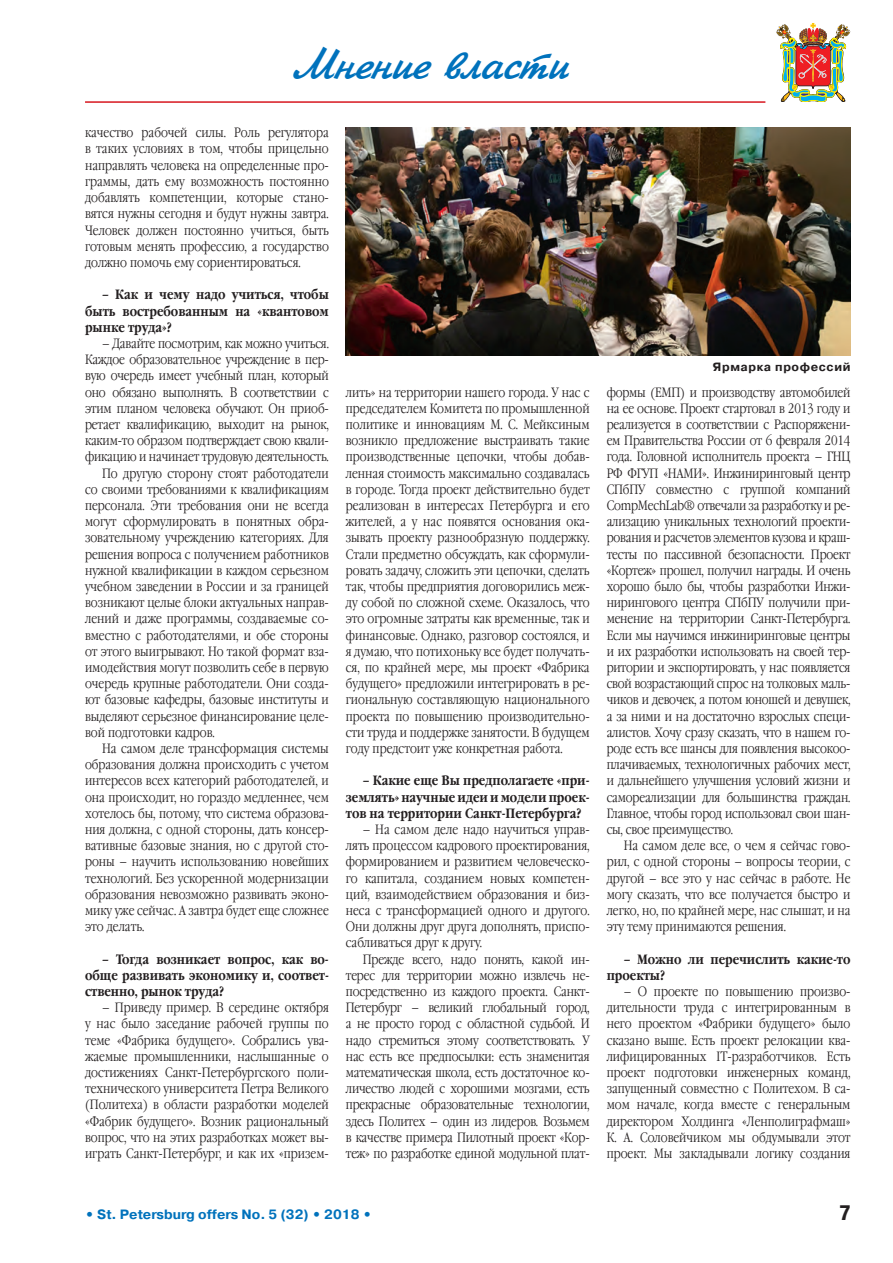
<style>
.page{position:relative;width:893px;height:1263px;background:#fff}
.page>*{position:absolute;margin:0;border:0;box-sizing:border-box;transform-origin:0 0}
.t1{font:45px "Jikharev Plain";color:#0072bc}
.t2{font:700 21px "Taxi";color:#231f20}
.t3{font:300 13.5px/16.2px "Garamond Narrow C";color:#231f20;text-align:justify}
.t4{font:700 13.5px/16.2px "Garamond Narrow C";color:#231f20;text-align:justify}
.t5{font:700 13.5px "Pragmatica C";color:#0072bc}
.t6{font:700 12px "Pragmatica C";letter-spacing:.05em;color:#231f20}
</style>
<div class="page">
<img style="left:776px;top:23px;width:74px;height:79px">
<hr style="left:85px;top:101px;width:680px;height:2px;background:#d7171f">
<img style="left:346px;top:128px;width:504px;height:227px">
<h1 class="t1" style="left:293px;top:38px;width:277px">Мнение власти</h1>
<p class="t3" style="left:85px;top:125px;width:245px">качество рабочей силы. Роль регулятора в таких условиях в том, чтобы прицельно направлять человека на определенные про&shy;граммы, дать ему возможность постоянно добавлять компетенции, которые стано&shy;вятся нужны сегодня и будут нужны завтра.<br>Человек должен постоянно учиться, быть готовым менять профессию, а государство должно помочь ему сориентироваться.</p>
<p class="t4" style="left:85px;top:287px;width:245px;text-indent:17px">– Как и чему надо учиться, чтобы быть востребованным на «квантовом рынке труда»?</p>
<p class="t3" style="left:102px;top:336px;width:228px">– Давайте посмотрим, как можно учиться.</p>
<p class="t3" style="left:85px;top:352px;width:245px">Каждое образовательное учреждение в пер-</p>
<p class="t3" style="left:85px;top:368px;width:245px">вую очередь имеет учебный план, который</p>
<p class="t3" style="left:85px;top:384px;width:245px">оно обязано выполнять. В соответствии с</p>
<p class="t3" style="left:85px;top:400px;width:245px">этим планом человека обучают. Он приоб-</p>
<p class="t3" style="left:85px;top:417px;width:245px">ретает квалификацию, выходит на рынок,</p>
<p class="t3" style="left:85px;top:433px;width:245px">каким-то образом подтверждает свою квали-</p>
<p class="t3" style="left:85px;top:449px;width:245px">фикацию и начинает трудовую деятельность.</p>
<p class="t3" style="left:102px;top:465px;width:228px">По другую сторону стоят работодатели</p>
<p class="t3" style="left:85px;top:481px;width:245px">со своими требованиями к квалификациям</p>
<p class="t3" style="left:85px;top:498px;width:245px">персонала. Эти требования они не всегда</p>
<p class="t3" style="left:85px;top:514px;width:245px">могут сформулировать в понятных обра-</p>
<p class="t3" style="left:85px;top:530px;width:245px">зовательному учреждению категориях. Для</p>
<p class="t3" style="left:85px;top:546px;width:245px">решения вопроса с получением работников</p>
<p class="t3" style="left:85px;top:562px;width:245px">нужной квалификации в каждом серьезном</p>
<p class="t3" style="left:85px;top:579px;width:245px">учебном заведении в России и за границей</p>
<p class="t3" style="left:85px;top:595px;width:245px">возникают целые блоки актуальных направ-</p>
<p class="t3" style="left:85px;top:611px;width:245px">лений и даже программы, создаваемые со-</p>
<p class="t3" style="left:85px;top:627px;width:245px">вместно с работодателями, и обе стороны</p>
<p class="t3" style="left:85px;top:643px;width:245px">от этого выигрывают. Но такой формат вза-</p>
<p class="t3" style="left:85px;top:660px;width:245px">имодействия могут позволить себе в первую</p>
<p class="t3" style="left:85px;top:676px;width:245px">очередь крупные работодатели. Они созда-</p>
<p class="t3" style="left:85px;top:692px;width:245px">ют базовые кафедры, базовые институты и</p>
<p class="t3" style="left:85px;top:708px;width:245px">выделяют серьезное финансирование целе-</p>
<p class="t3" style="left:85px;top:724px;width:131px">вой подготовки кадров.</p>
<p class="t3" style="left:102px;top:741px;width:228px">На самом деле трансформация системы</p>
<p class="t3" style="left:85px;top:757px;width:245px">образования должна происходить с учетом</p>
<p class="t3" style="left:85px;top:773px;width:245px">интересов всех категорий работодателей, и</p>
<p class="t3" style="left:85px;top:789px;width:245px">она происходит, но гораздо медленнее, чем</p>
<p class="t3" style="left:85px;top:805px;width:245px">хотелось бы, потому, что система образова-</p>
<p class="t3" style="left:85px;top:822px;width:245px">ния должна, с одной стороны, дать консер-</p>
<p class="t3" style="left:85px;top:838px;width:245px">вативные базовые знания, но с другой сто-</p>
<p class="t3" style="left:85px;top:854px;width:245px">роны – научить использованию новейших</p>
<p class="t3" style="left:85px;top:870px;width:245px">технологий. Без ускоренной модернизации</p>
<p class="t3" style="left:85px;top:886px;width:245px">образования невозможно развивать эконо-</p>
<p class="t3" style="left:85px;top:903px;width:245px">мику уже сейчас. А завтра будет еще сложнее</p>
<p class="t3" style="left:85px;top:919px;width:61px">это делать.</p>
<p class="t4" style="left:85px;top:951px;width:245px;text-indent:17px">– Тогда возникает вопрос, как во&shy;обще развивать экономику и, соответ&shy;ственно, рынок труда?</p>
<p class="t3" style="left:85px;top:1000px;width:245px;text-indent:17px">– Приведу пример. В середине октября у нас было заседание рабочей группы по теме «Фабрика будущего». Собрались ува&shy;жаемые промышленники, наслышанные о достижениях Санкт-Петербургского поли&shy;технического университета Петра Великого (Политеха) в области разработки моделей «Фабрик будущего». Возник рациональный вопрос, что на этих разработках может вы&shy;играть Санкт-Петербург, и как их «призем-</p>
<p class="t3" style="left:346px;top:384px;width:245px">лить» на территории нашего города. У нас с председателем Комитета по промышленной политике и инновациям М. С. Мейксиным возникло предложение выстраивать такие производственные цепочки, чтобы добав&shy;ленная стоимость максимально создавалась в городе. Тогда проект действительно будет реализован в интересах Петербурга и его жителей, а у нас появятся основания ока&shy;зывать проекту разнообразную поддержку.<br>Стали предметно обсуждать, как сформули&shy;ровать задачу, сложить эти цепочки, сделать так, чтобы предприятия договорились меж&shy;ду собой по сложной схеме. Оказалось, что это огромные затраты как временные, так и финансовые. Однако, разговор состоялся, и я думаю, что потихоньку все будет получать&shy;ся, по крайней мере, мы проект «Фабрика будущего» предложили интегрировать в ре&shy;гиональную составляющую национального проекта по повышению производительно&shy;сти труда и поддержке занятости. В будущем году предстоит уже конкретная работа.</p>
<p class="t4" style="left:346px;top:773px;width:245px;text-indent:17px">– Какие еще Вы предполагаете «при&shy;землять» научные идеи и модели проек&shy;тов на территории Санкт-Петербурга?</p>
<p class="t3" style="left:346px;top:822px;width:245px;text-indent:17px">– На самом деле надо научиться управ&shy;лять процессом кадрового проектирования, формированием и развитием человеческо&shy;го капитала, созданием новых компетен&shy;ций, взаимодействием образования и биз&shy;неса с трансформацией одного и другого.<br>Они должны друг друга дополнять, приспо&shy;сабливаться друг к другу.</p>
<p class="t3" style="left:346px;top:951px;width:245px;text-indent:17px">Прежде всего, надо понять, какой ин&shy;терес для территории можно извлечь не&shy;посредственно из каждого проекта. Санкт-Петербург – великий глобальный город, а не просто город с областной судьбой. И надо стремиться этому соответствовать. У нас есть все предпосылки: есть знаменитая математическая школа, есть достаточное ко&shy;личество людей с хорошими мозгами, есть прекрасные образовательные технологии, здесь Политех – один из лидеров. Возьмем в качестве примера Пилотный проект «Кор&shy;теж» по разработке единой модульной плат-</p>
<p class="t6" style="left:713px;top:360px;width:139px">Ярмарка профессий</p>
<p class="t3" style="left:607px;top:384px;width:245px">формы (ЕМП) и производству автомобилей на ее основе. Проект стартовал в 2013 году и реализуется в соответствии с Распоряжени&shy;ем Правительства России от 6 февраля 2014 года. Головной исполнитель проекта – ГНЦ РФ ФГУП «НАМИ». Инжиниринговый центр СПбПУ совместно с группой компаний CompMechLab® отвечали за разработку и ре&shy;ализацию уникальных технологий проекти&shy;рования и расчетов элементов кузова и краш&shy;тесты по пассивной безопасности. Проект «Кортеж» прошел, получил награды. И очень хорошо было бы, чтобы разработки Инжи&shy;нирингового центра СПбПУ получили при&shy;менение на территории Санкт-Петербурга.<br>Если мы научимся инжиниринговые центры и их разработки использовать на своей тер&shy;ритории и экспортировать, у нас появляется свой возрастающий спрос на толковых маль&shy;чиков и девочек, а потом юношей и девушек, а за ними и на достаточно взрослых специ&shy;алистов. Хочу сразу сказать, что в нашем го&shy;роде есть все шансы для появления высокоо&shy;плачиваемых, технологичных рабочих мест, и дальнейшего улучшения условий жизни и самореализации для большинства граждан.<br>Главное, чтобы город использовал свои шан&shy;сы, свое преимущество.</p>
<p class="t3" style="left:607px;top:838px;width:245px;text-indent:17px">На самом деле все, о чем я сейчас гово&shy;рил, с одной стороны – вопросы теории, с другой – все это у нас сейчас в работе. Не могу сказать, что все получается быстро и легко, но, по крайней мере, нас слышат, и на эту тему принимаются решения.</p>
<p class="t4" style="left:607px;top:951px;width:245px;text-indent:17px">– Можно ли перечислить какие-то проекты?</p>
<p class="t3" style="left:607px;top:984px;width:245px;text-indent:17px">– О проекте по повышению произво&shy;дительности труда с интегрированным в него проектом «Фабрики будущего» было сказано выше. Есть проект релокации ква&shy;лифицированных IT-разработчиков. Есть проект подготовки инженерных команд, запущенный совместно с Политехом. В са&shy;мом начале, когда вместе с генеральным директором Холдинга «Ленполиграфмаш» К. А. Соловейчиком мы обдумывали этот проект. Мы закладывали логику создания</p>
<p class="t5" style="left:85px;top:1207px;width:288px">• St. Petersburg offers No. 5 (32) • 2018 •</p>
<h2 class="t2" style="left:839px;top:1200px;width:13px">7</h2>
</div>
